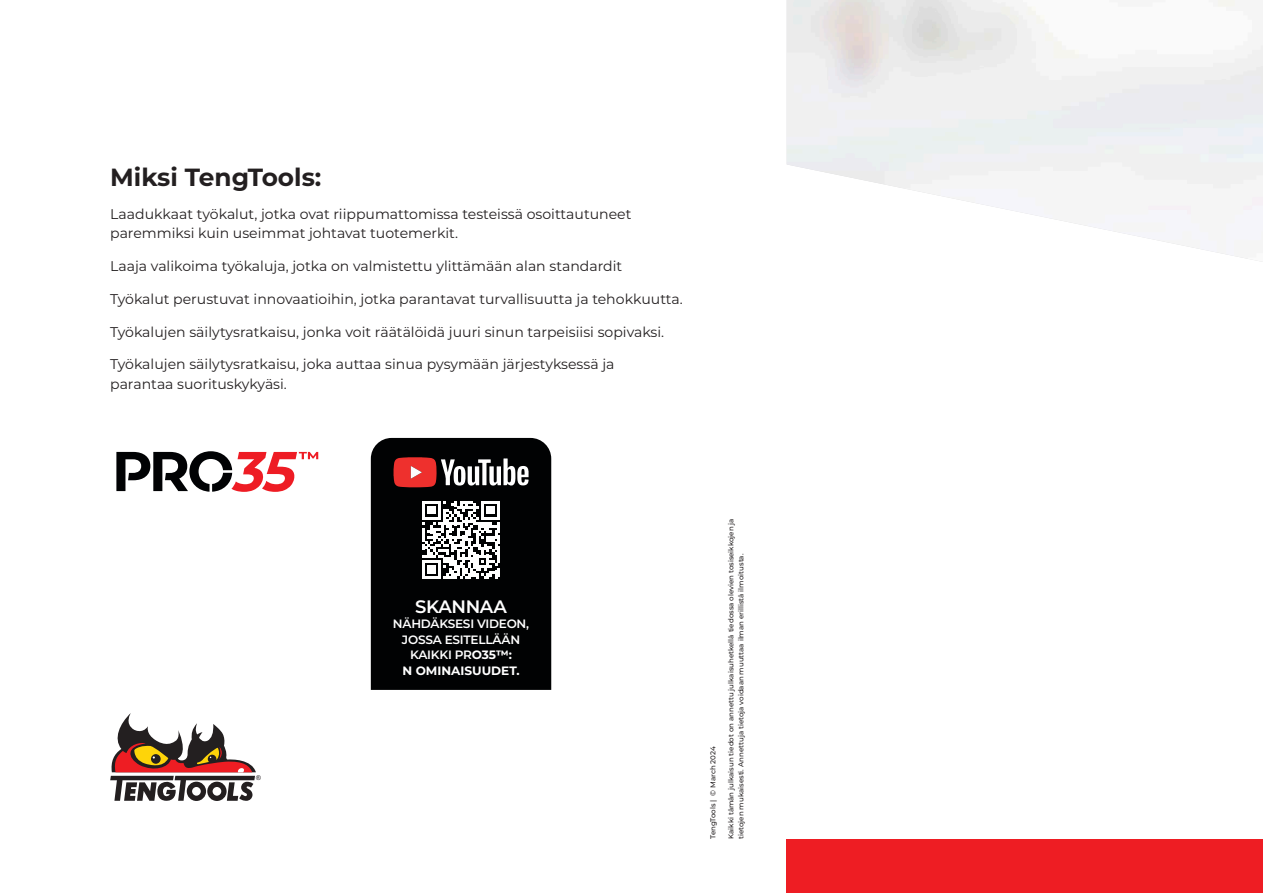
<style>
.page{position:relative;width:1263px;height:893px;background:#fff}
.page>*{position:absolute;margin:0;border:0;box-sizing:border-box;transform-origin:0 0}
.t1{font:700 24.75px "Montserrat";color:#231f20}
.t2{font:600 18px "Montserrat";letter-spacing:-.02em;color:#fff}
.t3{font:14.1px/19px "Montserrat";color:#231f20}
.t4{font:600 12.15px/15.6px "Montserrat";letter-spacing:-.02em;color:#fff;text-align:center}
.t5{font:500 7.05px/9.8px "Montserrat";color:#231f20}
.t6{font:6.45px "Arial";color:#231f20}
.s1{font-weight:700}
.s2{font-family:"Open Sans";font-weight:400}
</style>
<div class="page">
<svg style="left:110px;top:713px;width:146px;height:88px"></svg>
<div style="left:787px;top:839px;width:476px;height:54px;background:#ee1d23"></div>
<svg style="left:116px;top:451px;width:202px;height:41px"></svg>
<div style="left:371px;top:438px;width:180px;height:252px;background:#010203"></div>
<svg style="left:393px;top:457px;width:135px;height:30px"></svg>
<svg style="left:422px;top:501px;width:78px;height:78px"></svg>
<p class="t1" style="left:110px;top:159px;width:213px">Miksi TengTools:</p>
<p class="t3" style="left:110px;top:204px;width:523px">Laadukkaat työkalut, jotka ovat riippumattomissa testeissä osoittautuneet paremmiksi kuin useimmat johtavat tuotemerkit.</p>
<p class="t3" style="left:110px;top:256px;width:514px">Laaja valikoima työkaluja, jotka on valmistettu ylittämään alan standardit</p>
<p class="t3" style="left:110px;top:289px;width:574px">Työkalut perustuvat innovaatioihin, jotka parantavat turvallisuutta ja tehokkuutta.</p>
<p class="t3" style="left:110px;top:322px;width:556px">Työkalujen säilytysratkaisu, jonka voit räätälöidä juuri sinun tarpeisiisi sopivaksi.</p>
<p class="t3" style="left:110px;top:354px;width:506px">Työkalujen säilytysratkaisu, joka auttaa sinua pysymään järjestyksessä ja parantaa suorituskykyäsi.</p>
<p class="t6" style="left:256px;top:773px;width:6px">®</p>
<p class="t2" style="left:415px;top:594px;width:93px">SKANNAA</p>
<p class="t4" style="left:393px;top:616px;width:138px">NÄHDÄKSESI VIDEON,<br>JOSSA ESITELLÄÄN<br>KAIKKI PR<span class="s1">O35™:<br>N OMINAISUUDET.</span></p>
<p class="t5" style="left:708px;top:839px;width:94px;rotate:-90deg">TengTools | <span class="s2">©</span> March 2024</p>
<p class="t5" style="left:726px;top:839px;width:322px;rotate:-90deg">Kaikki tämän julkaisun tiedot on annettu julkaisuhetkellä tiedossa olevien tosiseikkojen ja tietojen mukaisesti. Annettuja tietoja voidaan muuttaa ilman erillistä ilmoitusta.</p>
</div>
